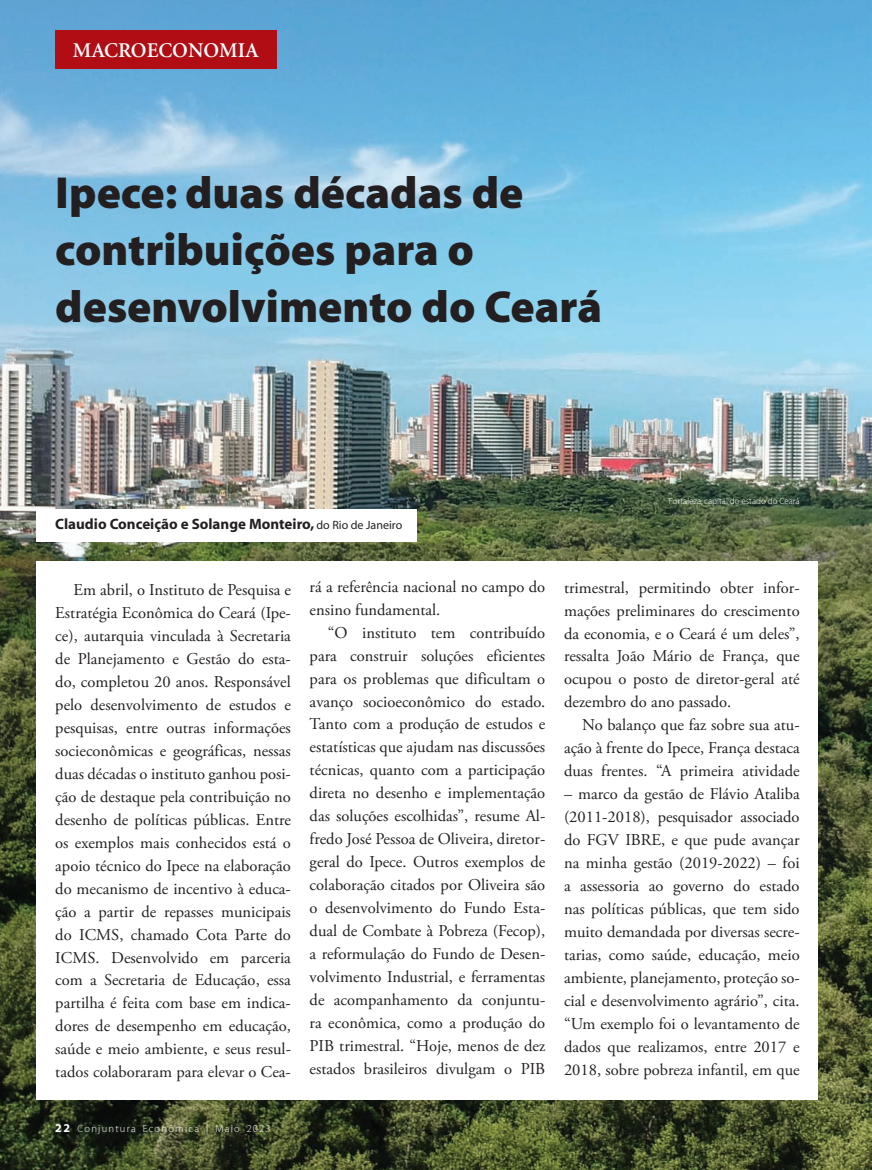
<style>
.page{position:relative;width:872px;height:1170px;background:#fff}
.page>*{position:absolute;margin:0;border:0;box-sizing:border-box;transform-origin:0 0}
.t1{font:45px/57px "Adobe Corp ID Myriad Bl";color:#231f20}
.t2{font:21px "Adobe Corp ID Minion Sb";color:#fff}
.t3{font:16.5px/23px "Adobe Garamond Pro";color:#231f20;text-align:justify}
.t4{font:15px "Adobe Corp ID Myriad Bd";color:#231f20}
.t5{font:10.5px "Adobe Corp ID Myriad Lt";letter-spacing:.115em;color:#fff}
.t6{font:9px "Adobe Corp ID Myriad Lt";color:#fff}
.s1{font-family:"Adobe Corp ID Myriad Rg";font-size:12px}
.s2{font-family:"Adobe Corp ID Myriad Bd";font-size:12px}
</style>
<div class="page">
<img style="left:0;top:0;width:872px;height:1169px">
<div style="left:55px;top:30px;width:221px;height:38px;background:#b00d15"></div>
<div style="left:37px;top:561px;width:781px;height:538px;background:#fff"></div>
<div style="left:37px;top:509px;width:380px;height:33px;background:#fff"></div>
<p class="t2" style="left:73px;top:39px;width:188px">MACROECONOMIA</p>
<h1 class="t1" style="left:55px;top:166px;width:548px">Ipece: duas décadas de contribuições para o desenvolvimento do Ceará</h1>
<p class="t4" style="left:55px;top:516px;width:348px">Claudio Conceição e Solange Monteiro, <span class="s1">do Rio de Janeiro</span></p>
<p class="t6" style="left:669px;top:496px;width:132px">Fortaleza, capital do estado do Ceará</p>
<p class="t3" style="left:55px;top:579px;width:237px;text-indent:18px">Em abril, o Instituto de Pesquisa e Estratégia Econômica do Ceará (Ipe&shy;ce), autarquia vinculada à Secretaria de Planejamento e Gestão do esta&shy;do, completou 20 anos. Responsável pelo desenvolvimento de estudos e pesquisas, entre outras informações socieconômicas e geográficas, nessas duas décadas o instituto ganhou posi&shy;ção de destaque pela contribuição no desenho de políticas públicas. Entre os exemplos mais conhecidos está o apoio técnico do Ipece na elaboração do mecanismo de incentivo à educa&shy;ção a partir de repasses municipais do ICMS, chamado Cota Parte do ICMS. Desenvolvido em parceria com a Secretaria de Educação, essa partilha é feita com base em indica&shy;dores de desempenho em educação, saúde e meio ambiente, e seus resul&shy;tados colaboraram para elevar o Cea-</p>
<p class="t3" style="left:310px;top:575px;width:237px">rá a referência nacional no campo do ensino fundamental.</p>
<p class="t3" style="left:310px;top:621px;width:237px;text-indent:18px">“O instituto tem contribuído para construir soluções eficientes para os problemas que dificultam o avanço socioeconômico do estado.<br>Tanto com a produção de estudos e estatísticas que ajudam nas discussões técnicas, quanto com a participação direta no desenho e implementação das soluções escolhidas”, resume Al&shy;fredo José Pessoa de Oliveira, diretor&shy;geral do Ipece. Outros exemplos de colaboração citados por Oliveira são o desenvolvimento do Fundo Esta&shy;dual de Combate à Pobreza (Fecop), a reformulação do Fundo de Desen&shy;volvimento Industrial, e ferramentas de acompanhamento da conjuntu&shy;ra econômica, como a produção do PIB trimestral. “Hoje, menos de dez estados brasileiros divulgam o PIB</p>
<p class="t5" style="left:55px;top:1122px;width:217px"><span class="s2">22</span> Conjuntura Econômica | Maio 2023</p>
<p class="t3" style="left:564px;top:576px;width:237px">trimestral, permitindo obter infor&shy;mações preliminares do crescimento da economia, e o Ceará é um deles”, ressalta João Mário de França, que ocupou o posto de diretor-geral até dezembro do ano passado.</p>
<p class="t3" style="left:564px;top:714px;width:237px;text-indent:18px">No balanço que faz sobre sua atu&shy;ação à frente do Ipece, França destaca duas frentes. “A primeira atividade</p>
<p class="t3" style="left:564px;top:783px;width:237px">– marco da gestão de Flávio Ataliba (2011-2018), pesquisador associado do FGV IBRE, e que pude avançar na minha gestão (2019-2022) – foi a assessoria ao governo do estado nas políticas públicas, que tem sido muito demandada por diversas secre&shy;tarias, como saúde, educação, meio ambiente, planejamento, proteção so&shy;cial e desenvolvimento agrário”, cita. “Um exemplo foi o levantamento de dados que realizamos, entre 2017 e 2018, sobre pobreza infantil, em que</p>
</div>
